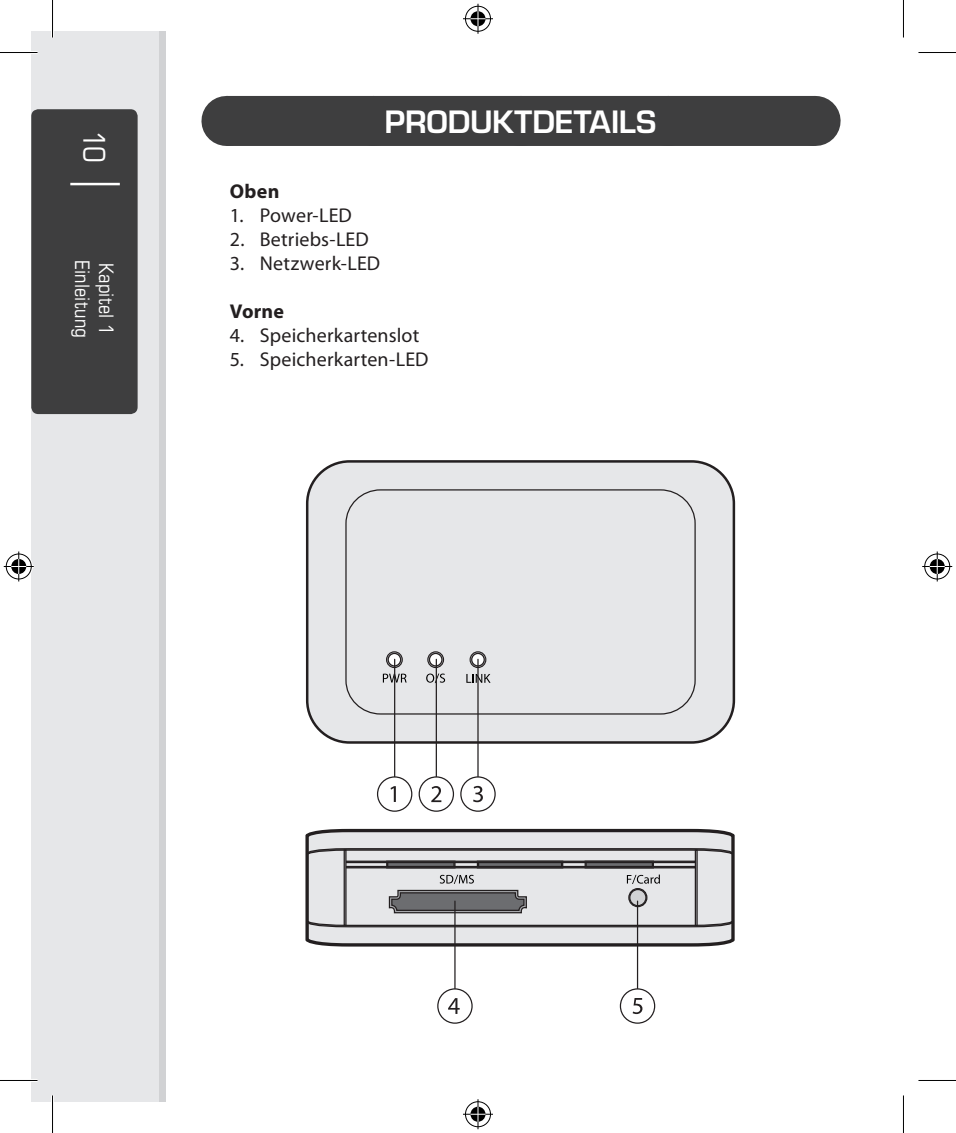
<style>
.page{position:relative;width:956px;height:1133px;background:#fff}
.page>*{position:absolute;margin:0;border:0;box-sizing:border-box;transform-origin:0 0}
.Überschrift_Ebene_1{font:600 30px "Eurostile";letter-spacing:-.005em;color:#fff}
.t1{font:condensed 30px "Eurostile";color:#fff}
.Aufzählung_Ebene_1_Z{font:20px "Myriad Pro";letter-spacing:.01em;color:#231f20}
.t2{font:condensed 20px "Eurostile";letter-spacing:.01em;color:#fff}
.Überschrift_Ebene_1-2{font:700 20px "Myriad Pro";letter-spacing:.01em;color:#231f20}
</style>
<div class="page">
<div style="left:31px;top:31px;width:135px;height:1070px;background:#d1d2d4"></div>
<div style="left:31px;top:31px;width:128px;height:1070px;background:#e6e7e9"></div>
<div style="left:31px;top:109px;width:107px;height:305px;background:#3e3e3f;border-radius:7px"></div>
<hr style="left:70px;top:183px;width:50px;height:2px;background:#fff">
<div style="left:226px;top:96px;width:588px;height:50px;background:#3e3e3f"></div>
<hr style="left:814px;top:96px;width:1px;height:50px;background:#3e3e3f">
<div style="left:307px;top:461px;width:426px;height:281px;background:#e6e7e9;border-radius:42px"></div>
<div style="left:306px;top:460px;width:429px;height:283px;border:2px solid #231f20;border-radius:42px"></div>
<svg style="left:386px;top:652px;width:16px;height:15px"></svg>
<div style="left:386px;top:651px;width:17px;height:17px;border:1px solid #231f20;border-radius:50%"></div>
<svg style="left:428px;top:652px;width:15px;height:15px"></svg>
<div style="left:427px;top:651px;width:17px;height:17px;border:1px solid #231f20;border-radius:50%"></div>
<svg style="left:470px;top:652px;width:16px;height:15px"></svg>
<div style="left:469px;top:651px;width:17px;height:17px;border:1px solid #231f20;border-radius:50%"></div>
<div style="left:345px;top:489px;width:350px;height:225px;border:1px solid #231f20;border-radius:34px"></div>
<svg style="left:388px;top:653px;width:12px;height:13px"></svg>
<div style="left:387px;top:653px;width:14px;height:13px;border:1px solid #231f20;border-radius:50%"></div>
<div style="left:429px;top:653px;width:13px;height:13px;background:#fff;border-radius:50%"></div>
<div style="left:429px;top:653px;width:13px;height:13px;border:1px solid #231f20;border-radius:50%"></div>
<svg style="left:471px;top:653px;width:13px;height:13px"></svg>
<div style="left:471px;top:653px;width:14px;height:13px;border:1px solid #231f20;border-radius:50%"></div>
<svg style="left:383px;top:673px;width:23px;height:9px"></svg>
<svg style="left:426px;top:673px;width:19px;height:10px"></svg>
<svg style="left:466px;top:674px;width:24px;height:9px"></svg>
<svg style="left:305px;top:828px;width:430px;height:119px;background:#d0d1d3"></svg>
<svg style="left:627px;top:874px;width:33px;height:10px"></svg>
<svg style="left:306px;top:847px;width:427px;height:8px;background:#a5a5a6"></svg>
<svg style="left:306px;top:920px;width:427px;height:8px;background:#a5a4a6"></svg>
<div style="left:386px;top:860px;width:69px;height:8px;border:1px solid #231f20"></div>
<div style="left:584px;top:860px;width:70px;height:8px;border:1px solid #231f20"></div>
<div style="left:477px;top:860px;width:86px;height:8px;border:1px solid #231f20"></div>
<div style="left:387px;top:862px;width:67px;height:5px;background:#636366"></div>
<div style="left:586px;top:862px;width:66px;height:5px;background:#636366"></div>
<div style="left:478px;top:862px;width:83px;height:5px;background:#636366"></div>
<div style="left:628px;top:888px;width:19px;height:19px;border:1px solid #231f20;border-radius:50%"></div>
<svg style="left:629px;top:889px;width:17px;height:16px"></svg>
<div style="left:629px;top:889px;width:17px;height:17px;border:1px solid #231f20;border-radius:50%"></div>
<svg style="left:388px;top:874px;width:139px;height:40px;background:#97979a"></svg>
<div style="left:344px;top:860px;width:352px;height:3px;border:1px solid #231f20"></div>
<div style="left:344px;top:866px;width:352px;height:2px;border:1px solid #231f20"></div>
<div style="left:343px;top:849px;width:3px;height:77px;border:1px solid #231f20"></div>
<div style="left:694px;top:849px;width:3px;height:77px;border:1px solid #231f20"></div>
<hr style="left:394px;top:659px;width:1px;height:135px;background:#231f20">
<div style="left:377px;top:777px;width:35px;height:34px;background:#fff;border-radius:50%"></div>
<div style="left:377px;top:776px;width:35px;height:35px;border:1px solid #231f20;border-radius:50%"></div>
<svg style="left:390px;top:786px;width:6px;height:16px"></svg>
<hr style="left:435px;top:659px;width:2px;height:135px;background:#231f20">
<div style="left:419px;top:777px;width:34px;height:34px;background:#fff;border-radius:50%"></div>
<div style="left:418px;top:776px;width:36px;height:35px;border:1px solid #231f20;border-radius:50%"></div>
<svg style="left:431px;top:786px;width:10px;height:16px"></svg>
<hr style="left:477px;top:659px;width:1px;height:135px;background:#231f20">
<div style="left:461px;top:777px;width:34px;height:34px;background:#fff;border-radius:50%"></div>
<div style="left:460px;top:776px;width:35px;height:35px;border:1px solid #231f20;border-radius:50%"></div>
<svg style="left:473px;top:786px;width:10px;height:16px"></svg>
<hr style="left:454px;top:901px;width:1px;height:104px;background:#231f20">
<div style="left:438px;top:989px;width:34px;height:34px;background:#fff;border-radius:50%"></div>
<div style="left:437px;top:988px;width:35px;height:35px;border:1px solid #231f20;border-radius:50%"></div>
<svg style="left:448px;top:998px;width:11px;height:16px"></svg>
<hr style="left:637px;top:901px;width:1px;height:104px;background:#231f20">
<div style="left:620px;top:989px;width:34px;height:34px;background:#fff;border-radius:50%"></div>
<div style="left:619px;top:988px;width:36px;height:35px;border:1px solid #231f20;border-radius:50%"></div>
<svg style="left:632px;top:998px;width:10px;height:16px"></svg>
<hr style="left:0;top:51px;width:38px;height:3px;background:#fff">
<hr style="left:0;top:1078px;width:38px;height:4px;background:#fff">
<hr style="left:51px;top:0;width:3px;height:38px;background:#fff">
<hr style="left:51px;top:1095px;width:3px;height:38px;background:#fff">
<hr style="left:0;top:52px;width:38px;height:1px;background:#000">
<hr style="left:918px;top:52px;width:37px;height:1px;background:#000">
<hr style="left:0;top:1080px;width:38px;height:1px;background:#000">
<hr style="left:918px;top:1080px;width:37px;height:1px;background:#000">
<hr style="left:52px;top:0;width:1px;height:38px;background:#000">
<hr style="left:52px;top:1095px;width:1px;height:38px;background:#000">
<hr style="left:902px;top:0;width:1px;height:38px;background:#000">
<hr style="left:902px;top:1095px;width:1px;height:38px;background:#000">
<div style="left:464px;top:5px;width:28px;height:28px;border:3px solid #fff;border-radius:50%"></div>
<hr style="left:463px;top:17px;width:30px;height:3px;background:#fff">
<hr style="left:476px;top:4px;width:3px;height:30px;background:#fff">
<div style="left:469px;top:10px;width:18px;height:18px;border:3px solid #fff;border-radius:50%"></div>
<div style="left:465px;top:6px;width:26px;height:26px;border:1px solid #000;border-radius:50%"></div>
<hr style="left:463px;top:18px;width:30px;height:1px;background:#000">
<hr style="left:477px;top:4px;width:1px;height:30px;background:#000">
<svg style="left:470px;top:11px;width:15px;height:15px"></svg>
<div style="left:464px;top:1100px;width:28px;height:28px;border:3px solid #fff;border-radius:50%"></div>
<hr style="left:463px;top:1112px;width:30px;height:3px;background:#fff">
<hr style="left:476px;top:1099px;width:3px;height:30px;background:#fff">
<div style="left:469px;top:1105px;width:18px;height:18px;border:3px solid #fff;border-radius:50%"></div>
<div style="left:465px;top:1101px;width:26px;height:26px;border:1px solid #000;border-radius:50%"></div>
<hr style="left:463px;top:1113px;width:30px;height:1px;background:#000">
<hr style="left:477px;top:1099px;width:1px;height:30px;background:#000">
<svg style="left:470px;top:1106px;width:15px;height:15px"></svg>
<div style="left:5px;top:552px;width:28px;height:28px;border:3px solid #fff;border-radius:50%"></div>
<hr style="left:4px;top:565px;width:30px;height:3px;background:#fff">
<hr style="left:17px;top:551px;width:3px;height:30px;background:#fff">
<div style="left:10px;top:557px;width:18px;height:18px;border:3px solid #fff;border-radius:50%"></div>
<div style="left:6px;top:553px;width:26px;height:26px;border:1px solid #000;border-radius:50%"></div>
<hr style="left:4px;top:566px;width:30px;height:1px;background:#000">
<hr style="left:18px;top:551px;width:1px;height:30px;background:#000">
<svg style="left:11px;top:559px;width:15px;height:15px"></svg>
<div style="left:923px;top:552px;width:28px;height:28px;border:3px solid #fff;border-radius:50%"></div>
<hr style="left:922px;top:565px;width:30px;height:3px;background:#fff">
<hr style="left:935px;top:551px;width:3px;height:30px;background:#fff">
<div style="left:928px;top:557px;width:18px;height:18px;border:3px solid #fff;border-radius:50%"></div>
<div style="left:924px;top:553px;width:25px;height:26px;border:1px solid #000;border-radius:50%"></div>
<hr style="left:922px;top:566px;width:30px;height:1px;background:#000">
<hr style="left:936px;top:551px;width:1px;height:30px;background:#000">
<svg style="left:929px;top:559px;width:15px;height:15px"></svg>
<h1 class="t1" style="left:112px;top:131px;width:33px;rotate:90deg">10</h1>
<p class="t2" style="left:94px;top:260px;width:79px;rotate:90deg">Einleitung</p>
<p class="t2" style="left:118px;top:263px;width:74px;rotate:90deg">Kapitel 1</p>
<p class="Überschrift_Ebene_1" style="left:384px;top:103px;width:273px">PRODUKTDETAILS</p>
<p class="Überschrift_Ebene_1-2" style="left:230px;top:178px;width:51px">Oben</p>
<p class="Aufzählung_Ebene_1_Z" style="left:230px;top:203px;width:124px">1. Power-LED</p>
<p class="Aufzählung_Ebene_1_Z" style="left:230px;top:227px;width:140px">2. Betriebs-LED</p>
<p class="Aufzählung_Ebene_1_Z" style="left:230px;top:251px;width:152px">3. Netzwerk-LED</p>
<p class="Überschrift_Ebene_1-2" style="left:230px;top:298px;width:56px">Vorne</p>
<p class="Aufzählung_Ebene_1_Z" style="left:230px;top:323px;width:191px">4. Speicherkartenslot</p>
<p class="Aufzählung_Ebene_1_Z" style="left:230px;top:347px;width:200px">5. Speicherkarten-LED</p>
</div>
